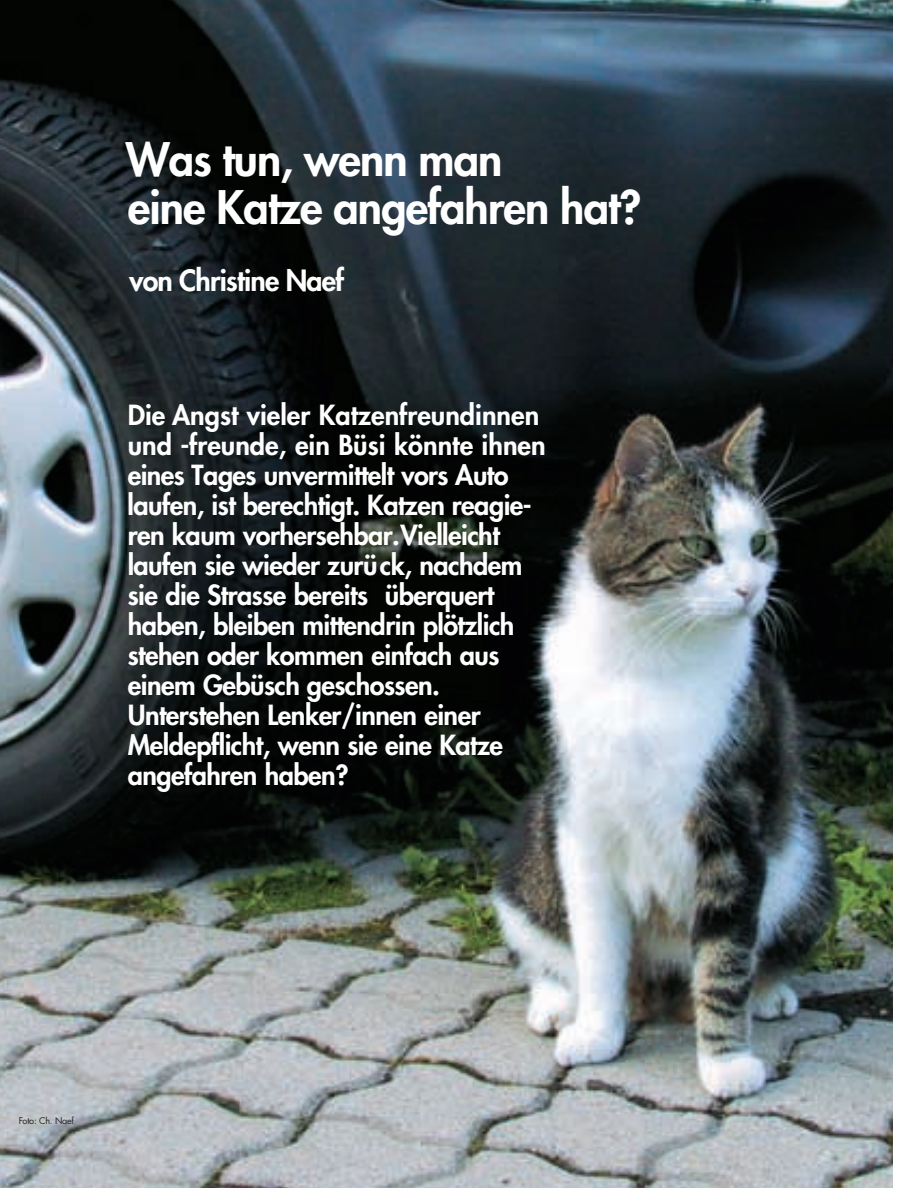
<style>
.page{position:relative;width:918px;height:1188px;background:#fff}
.page>*{position:absolute;margin:0;border:0;box-sizing:border-box;transform-origin:0 0}
.t1{font:800 45px/48px "Futura";letter-spacing:-.02em;color:#fff}
.t2{font:800 28.5px "Futura";letter-spacing:-.03em;color:#fff}
.t3{font:800 27px/30px "Futura";letter-spacing:-.02em;color:#fff}
.t4{font:9px "Futura";letter-spacing:-.035em;color:#231f20}
</style>
<div class="page">
<img style="left:1px;top:0;width:891px;height:1187px">
<h1 class="t1" style="left:126px;top:138px;width:517px">Was tun, wenn man<br>eine Katze angefahren hat?</h1>
<p class="t2" style="left:130px;top:267px;width:216px">von Christine Naef</p>
<p class="t3" style="left:128px;top:402px;width:420px">Die Angst vieler Katzenfreundinnen und -freunde, ein Büsi könnte ihnen eines Tages unvermittelt vors Auto laufen, ist berechtigt. Katzen reagie&shy;ren kaum vorhersehbar. Vielleicht laufen sie wieder zurü ck, nachdem sie die Strasse bereits überquert haben, bleiben mittendrin plötzlich stehen oder kommen einfach aus einem Gebüsch geschossen.<br>Unterstehen Lenker/innen einer Meldepflicht, wenn sie eine Katze angefahren haben?</p>
<p class="t4" style="left:19px;top:1117px;width:57px">Foto: Ch. Naef</p>
</div>
